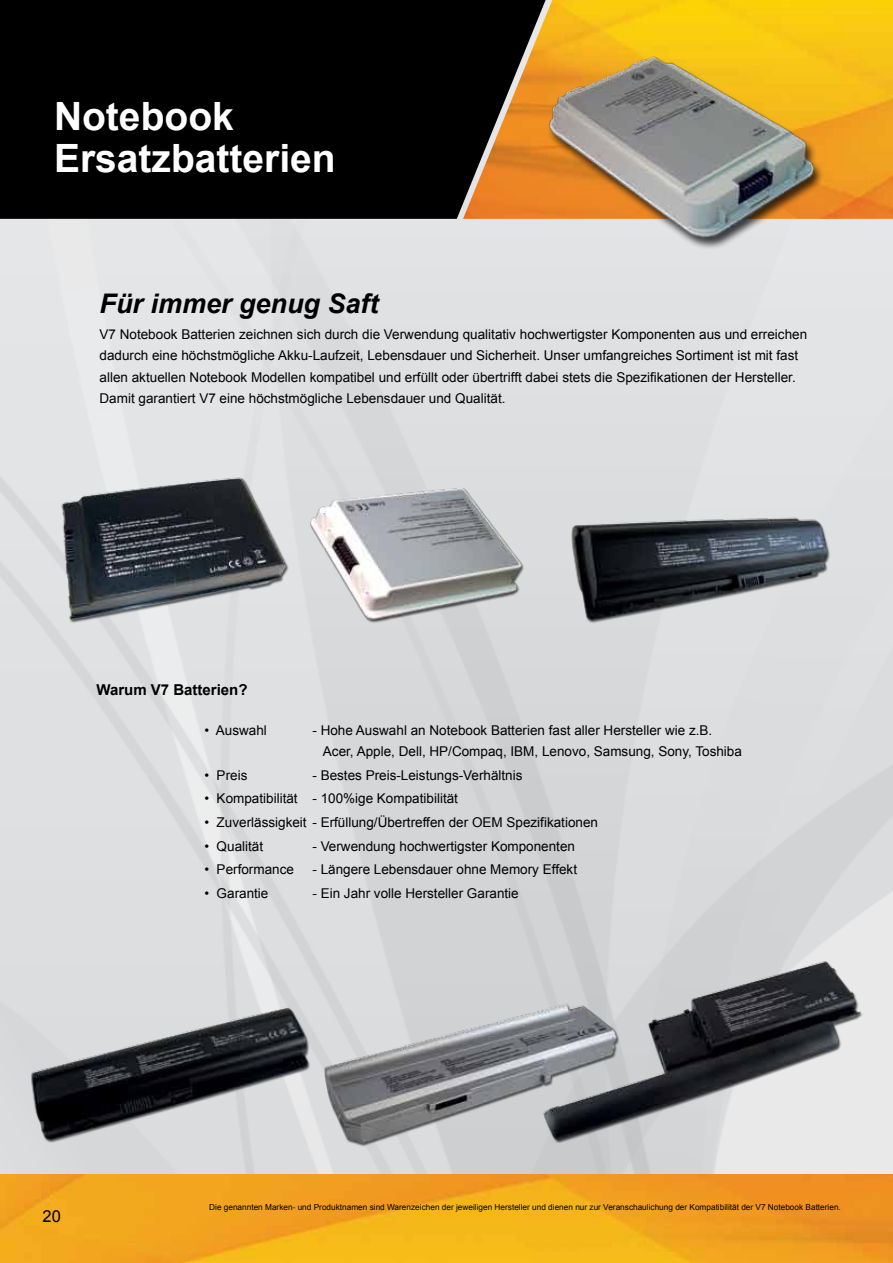
<style>
.page{position:relative;width:893px;height:1263px;background:#fff}
.page>*{position:absolute;margin:0;border:0;box-sizing:border-box;transform-origin:0 0}
.t1{font:700 39px/42px "Arial";color:#fff}
.t2{font:italic 700 27px "Arial";color:#000}
.t3{font:16.5px "Arial";color:#000}
.t4{font:700 15px "Arial";color:#000}
.t5{font:13.5px/21px "Arial";color:#000}
.t6{font:8.25px "Arial";color:#000}
</style>
<div class="page">
<img style="left:0;top:219px;width:893px;height:955px">
<img style="left:0;top:1174px;width:893px;height:89px">
<img style="left:546px;top:0;width:347px;height:219px">
<svg style="left:0;top:0;width:546px;height:219px;background:#130c05"></svg>
<h1 class="t1" style="left:54px;top:88px;width:240px">PC Speakers</h1>
<h1 class="t1" style="left:54px;top:96px;width:283px">Notebook<br>Ersatzbatterien</h1>
<h2 class="t2" style="left:100px;top:286px;width:281px">Für immer genug Saft</h2>
<p class="t5" style="left:100px;top:324px;width:709px">V7 Notebook Batterien zeichnen sich durch die Verwendung qualitativ hochwertigster Komponenten aus und erreichen dadurch eine höchstmögliche Akku-Laufzeit, Lebensdauer und Sicherheit. Unser umfangreiches Sortiment ist mit fast allen aktuellen Notebook Modellen kompatibel und erfüllt oder übertrifft dabei stets die Spezifikationen der Hersteller.<br>Damit garantiert V7 eine höchstmögliche Lebensdauer und Qualität.</p>
<p class="t4" style="left:96px;top:680px;width:153px">Warum V7 Batterien?</p>
<p class="t5" style="left:204px;top:720px;width:64px">• Auswahl</p>
<p class="t5" style="left:323px;top:720px;width:420px;text-indent:-11px">- Hohe Auswahl an Notebook Batterien fast aller Hersteller wie z.B.<br>Acer, Apple, Dell, HP/Compaq, IBM, Lenovo, Samsung, Sony, Toshiba</p>
<p class="t5" style="left:204px;top:764px;width:44px">• Preis</p>
<p class="t5" style="left:312px;top:764px;width:212px">- Bestes Preis-Leistungs-Verhältnis</p>
<p class="t5" style="left:204px;top:788px;width:255px">• Kompatibilität - 100%ige Kompatibilität</p>
<p class="t5" style="left:204px;top:812px;width:395px">• Zuverlässigkeit - Erfüllung/Übertreffen der OEM Spezifikationen</p>
<p class="t5" style="left:204px;top:835px;width:60px">• Qualität</p>
<p class="t5" style="left:312px;top:835px;width:264px">- Verwendung hochwertigster Komponenten</p>
<p class="t5" style="left:204px;top:859px;width:91px">• Performance</p>
<p class="t5" style="left:312px;top:859px;width:266px">- Längere Lebensdauer ohne Memory Effekt</p>
<p class="t5" style="left:204px;top:883px;width:66px">• Garantie</p>
<p class="t5" style="left:312px;top:883px;width:208px">- Ein Jahr volle Hersteller Garantie</p>
<p class="t3" style="left:43px;top:1206px;width:20px">20</p>
<p class="t6" style="left:209px;top:1202px;width:633px">Die genannten Marken- und Produktnamen sind Warenzeichen der jeweiligen Hersteller und dienen nur zur Veranschaulichung der Kompatibilität der V7 Notebook Batterien.</p>
</div>
